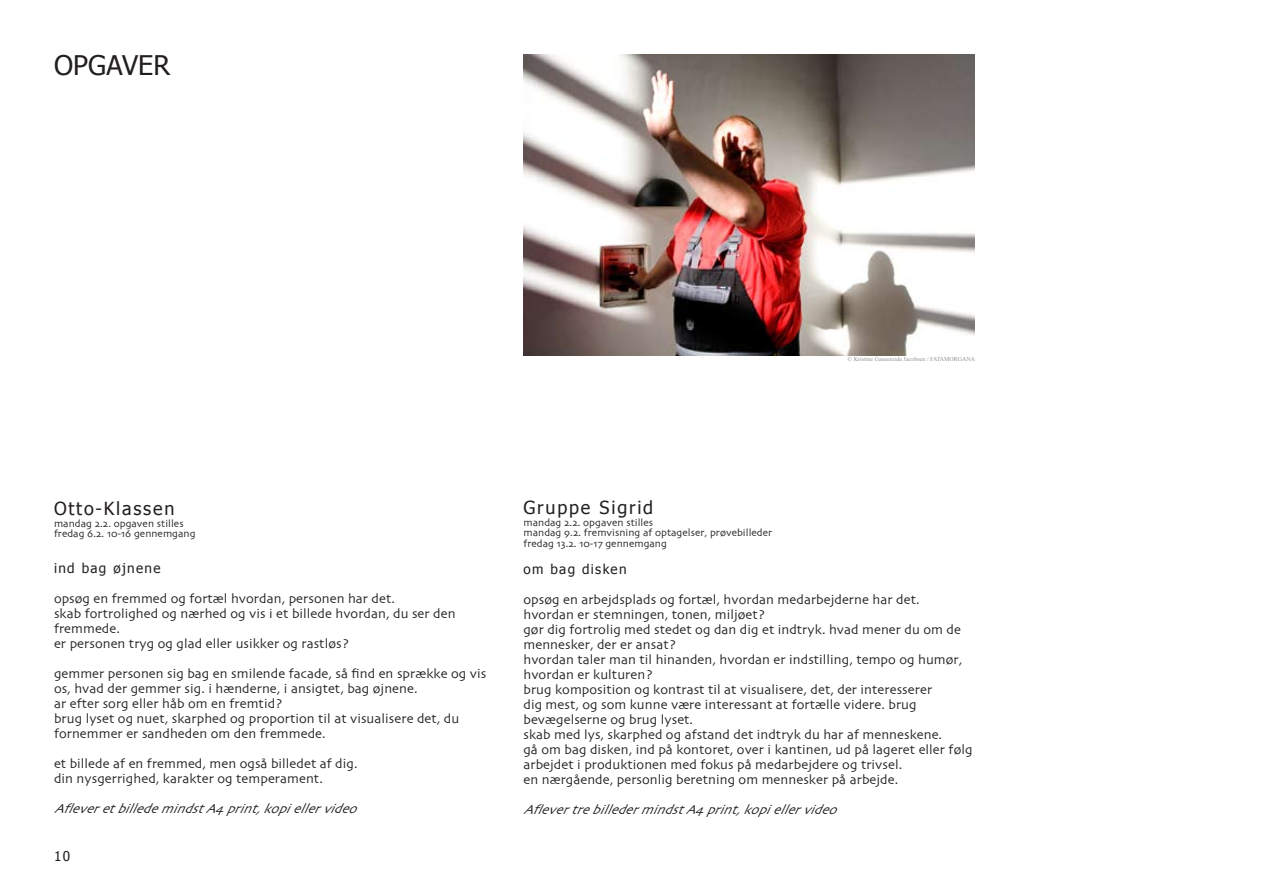
<style>
.page{position:relative;width:1263px;height:893px;background:#fff}
.page>*{position:absolute;margin:0;border:0;box-sizing:border-box;transform-origin:0 0}
.t1{font:27px "Tahoma";letter-spacing:.005em;color:#231f20}
.t2{font:18px "Tahoma";letter-spacing:.1em;color:#231f20}
.t3{font:13.5px/15px "Skia";letter-spacing:.005em;color:#231f20}
.t4{font:italic 13.5px "Skia";color:#231f20}
.t5{font:13.5px "Tahoma";letter-spacing:.1em;color:#231f20}
.t6{font:10.5px/10.5px "Skia";letter-spacing:.005em;color:#231f20}
.t7{font:6px "Times New Roman";letter-spacing:.005em;color:#909294}
</style>
<div class="page">
<img style="left:523px;top:54px;width:452px;height:302px">
<h1 class="t1" style="left:54px;top:48px;width:118px">OPGAVER</h1>
<p class="t7" style="left:848px;top:355px;width:129px">© Kristine Gausereide Jacobsen / FATAMORGANA</p>
<h2 class="t2" style="left:54px;top:497px;width:122px">Otto-Klassen</h2>
<p class="t6" style="left:54px;top:519px;width:143px">mandag 2.2. opgaven stilles fredag 6.2. 10-16 gennemgang</p>
<p class="t5" style="left:54px;top:560px;width:108px">ind bag øjnene</p>
<p class="t3" style="left:54px;top:592px;width:403px">opsøg en fremmed og fortæl hvordan, personen har det.<br>skab fortrolighed og nærhed og vis i et billede hvordan, du ser den fremmede.<br>er personen tryg og glad eller usikker og rastløs?</p>
<p class="t3" style="left:54px;top:667px;width:434px">gemmer personen sig bag en smilende facade, så find en sprække og vis os, hvad der gemmer sig. i hænderne, i ansigtet, bag øjnene.<br>ar efter sorg eller håb om en fremtid?<br>brug lyset og nuet, skarphed og proportion til at visualisere det, du fornemmer er sandheden om den fremmede.</p>
<p class="t3" style="left:54px;top:757px;width:305px">et billede af en fremmed, men også billedet af dig. din nysgerrighed, karakter og temperament.</p>
<p class="t4" style="left:54px;top:801px;width:312px">AfleveretbilledemindstA4print,kopiellervideo</p>
<p class="t5" style="left:54px;top:848px;width:18px">10</p>
<h2 class="t2" style="left:523px;top:496px;width:131px">Gruppe Sigrid</h2>
<p class="t6" style="left:523px;top:518px;width:250px">mandag 2.2. opgaven stilles<br>mandag 9.2. fremvisning af optagelser, prøvebilleder fredag 13.2. 10-17 gennemgang</p>
<p class="t5" style="left:523px;top:560px;width:105px">om bag disken</p>
<p class="t3" style="left:523px;top:593px;width:450px">opsøg en arbejdsplads og fortæl, hvordan medarbejderne har det. hvordan er stemningen, tonen, miljøet?<br>gør dig fortrolig med stedet og dan dig et indtryk. hvad mener du om de mennesker, der er ansat?<br>hvordan taler man til hinanden, hvordan er indstilling, tempo og humør, hvordan er kulturen?<br>brug komposition og kontrast til at visualisere, det, der interesserer<br>dig mest, og som kunne være interessant at fortælle videre. brug bevægelserne og brug lyset.<br>skab med lys, skarphed og afstand det indtryk du har af menneskene.<br>gå om bag disken, ind på kontoret, over i kantinen, ud på lageret eller følg arbejdet i produktionen med fokus på medarbejdere og trivsel.<br>en nærgående, personlig beretning om mennesker på arbejde.</p>
<p class="t4" style="left:523px;top:801px;width:322px">AflevertrebilledermindstA4print,kopiellervideo</p>
</div>
